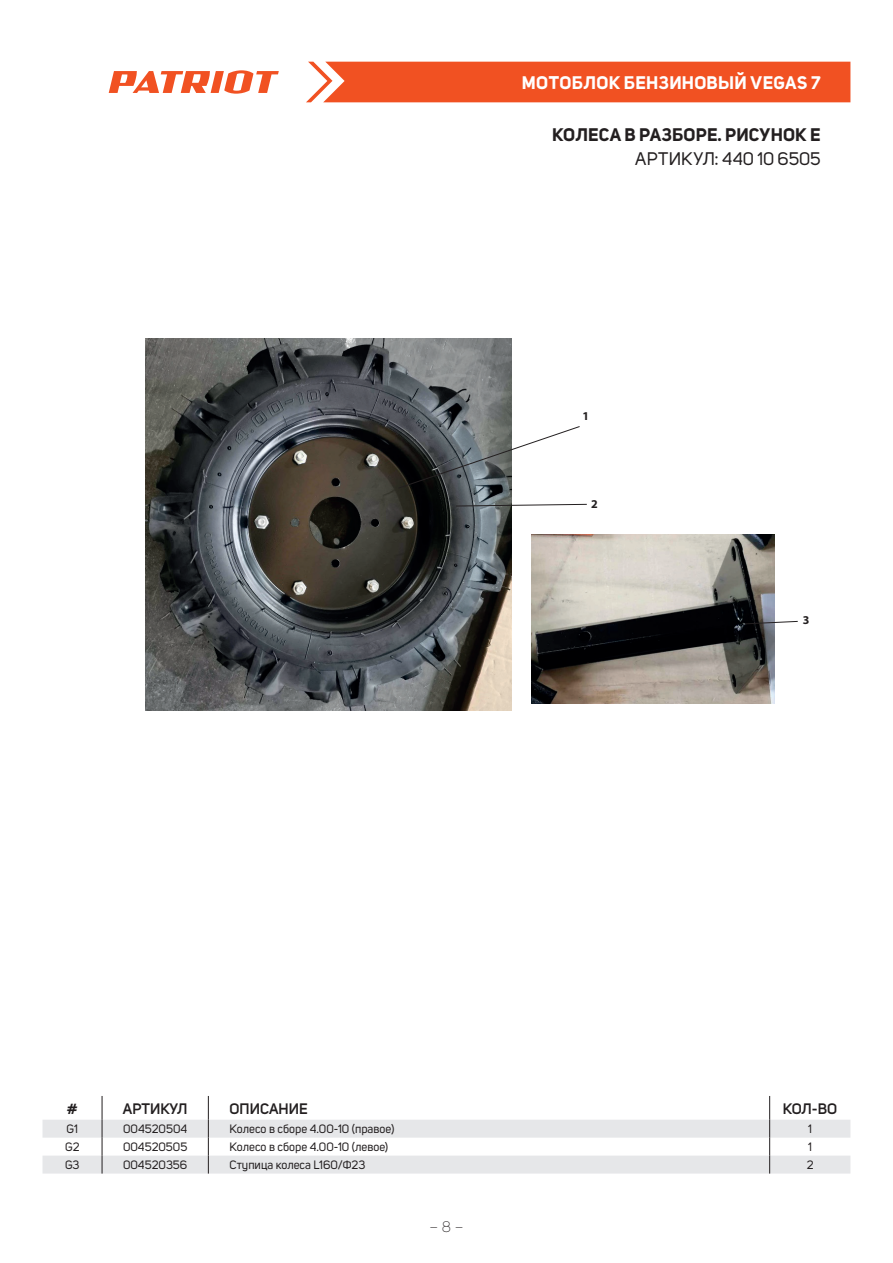
<style>
.page{position:relative;width:893px;height:1263px;background:#fff}
.page>*{position:absolute;margin:0;border:0;box-sizing:border-box;transform-origin:0 0}
.t1{font:700 18px "Uni Sans";letter-spacing:.015em;color:#fff}
.t2{font:700 18px "Uni Sans";letter-spacing:.01em;color:#231f20}
.t3{font:18px "Uni Sans";color:#231f20}
.t4{font:600 15px "Uni Sans";color:#231f20}
.t5{font:300 15px "Uni Sans";color:#231f20}
.t6{font:12px "Uni Sans";color:#231f20}
.t7{font:700 12px "Myriad Pro";color:#231f20}
</style>
<div class="page">
<div style="left:306px;top:62px;width:544px;height:40px;background:#f15122"></div>
<svg style="left:109px;top:70px;width:170px;height:24px"></svg>
<svg style="left:43px;top:1096px;width:807px;height:77px"></svg>
<img style="left:532px;top:535px;width:243px;height:168px">
<img style="left:146px;top:338px;width:366px;height:372px">
<svg style="left:397px;top:426px;width:183px;height:63px"></svg>
<svg style="left:455px;top:504px;width:132px;height:3px"></svg>
<svg style="left:745px;top:621px;width:53px;height:4px"></svg>
<h1 class="t1" style="left:522px;top:72px;width:300px">МОТОБЛОК БЕНЗИНОВЫЙ VEGAS 7</h1>
<h1 class="t2" style="left:552px;top:123px;width:270px">КОЛЕСА В РАЗБОРЕ. РИСУНОК E</h1>
<h1 class="t3" style="left:635px;top:148px;width:187px">АРТИКУЛ: 440 10 6505</h1>
<p class="t7" style="left:583px;top:408px;width:8px">1</p>
<p class="t7" style="left:591px;top:496px;width:8px">2</p>
<p class="t7" style="left:803px;top:612px;width:8px">3</p>
<p class="t4" style="left:67px;top:1099px;width:12px">#</p>
<p class="t4" style="left:123px;top:1099px;width:66px">АРТИКУЛ</p>
<p class="t4" style="left:230px;top:1099px;width:80px">ОПИСАНИЕ</p>
<p class="t4" style="left:783px;top:1099px;width:56px">КОЛ-ВО</p>
<p class="t6" style="left:67px;top:1122px;width:13px">G1</p>
<p class="t6" style="left:123px;top:1122px;width:66px">004520504</p>
<p class="t6" style="left:230px;top:1122px;width:166px">Колесо в сборе 4.00-10 (правое)</p>
<p class="t6" style="left:808px;top:1122px;width:5px">1</p>
<p class="t6" style="left:65px;top:1140px;width:16px">G2</p>
<p class="t6" style="left:123px;top:1140px;width:66px">004520505</p>
<p class="t6" style="left:230px;top:1140px;width:160px">Колесо в сборе 4.00-10 (левое)</p>
<p class="t6" style="left:808px;top:1140px;width:5px">1</p>
<p class="t6" style="left:65px;top:1158px;width:16px">G3</p>
<p class="t6" style="left:123px;top:1158px;width:66px">004520356</p>
<p class="t6" style="left:230px;top:1158px;width:137px">Ступица колеса L160/Ф23</p>
<p class="t6" style="left:807px;top:1158px;width:8px">2</p>
<p class="t5" style="left:430px;top:1218px;width:35px">– 8 –</p>
</div>
